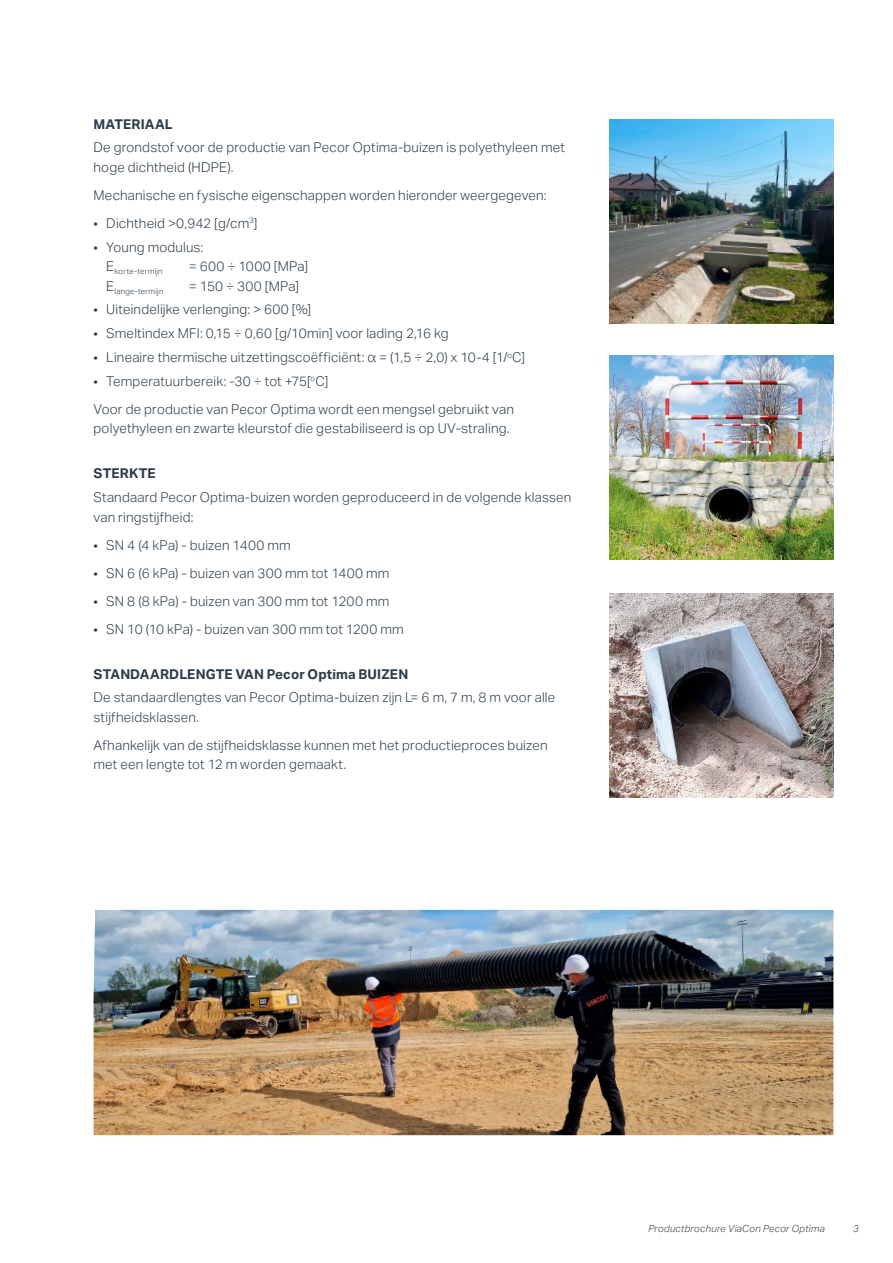
<style>
.page{position:relative;width:893px;height:1263px;background:#fff}
.page>*{position:absolute;margin:0;border:0;box-sizing:border-box;transform-origin:0 0}
.t1{font:300 13.5px/19.5px "Aktiv Grotesk";letter-spacing:.015em;color:#2d3c4b}
.t2{font:700 13.5px "Aktiv Grotesk";letter-spacing:.01em;color:#2d3c4b}
.t3{font:italic 300 9.75px "Aktiv Grotesk";letter-spacing:.025em;color:#3c3c3b}
.t4{font:300 7.8px "Aktiv Grotesk";letter-spacing:.03em;color:#2d3c4b}
</style>
<div class="page">
<img style="left:609px;top:355px;width:224px;height:204px">
<img style="left:609px;top:119px;width:224px;height:204px">
<img style="left:609px;top:593px;width:224px;height:204px">
<img style="left:94px;top:910px;width:739px;height:225px">
<p class="t2" style="left:94px;top:116px;width:81px">MATERIAAL</p>
<p class="t1" style="left:94px;top:138px;width:473px">De grondstof voor de productie van Pecor Optima-buizen is polyethyleen met hoge dichtheid (HDPE).</p>
<p class="t1" style="left:94px;top:186px;width:454px">Mechanische en fysische eigenschappen worden hieronder weergegeven:</p>
<p class="t1" style="left:94px;top:214px;width:166px">• Dichtheid &gt;0,942 [g/cm<sup>3</sup>]</p>
<p class="t1" style="left:94px;top:237px;width:111px">• Young modulus:</p>
<p class="t4" style="left:106px;top:267px;width:58px"><sup>E</sup>korte-termijn</p>
<p class="t1" style="left:189px;top:257px;width:121px">= 600 ÷ 1000 [MPa]</p>
<p class="t4" style="left:106px;top:286px;width:59px"><sup>E</sup>lange-termijn</p>
<p class="t1" style="left:189px;top:276px;width:112px">= 150 ÷ 300 [MPa]</p>
<p class="t1" style="left:94px;top:300px;width:219px">• Uiteindelijke verlenging: &gt; 600 [%]</p>
<p class="t1" style="left:94px;top:324px;width:357px">• Smeltindex MFI: 0,15 ÷ 0,60 [g/10min] voor lading 2,16 kg</p>
<p class="t1" style="left:94px;top:348px;width:433px">• Lineaire thermische uitzettingscoëfficiënt: α = (1,5 ÷ 2,0) x 10-4 [1/<sup>o</sup>C]</p>
<p class="t1" style="left:94px;top:367px;width:422px;line-height:28px">• Temperatuurbereik: -30 ÷ tot +75[<sup>o</sup>C]<br>Voor de productie van Pecor Optima wordt een mengsel gebruikt van</p>
<p class="t1" style="left:94px;top:419px;width:417px">polyethyleen en zwarte kleurstof die gestabiliseerd is op UV-straling.</p>
<p class="t2" style="left:94px;top:466px;width:64px">STERKTE</p>
<p class="t1" style="left:94px;top:488px;width:479px">Standaard Pecor Optima-buizen worden geproduceerd in de volgende klassen van ringstijfheid:</p>
<p class="t1" style="left:94px;top:535px;width:199px">• SN 4 (4 kPa) - buizen 1400 mm</p>
<p class="t1" style="left:94px;top:563px;width:297px">• SN 6 (6 kPa) - buizen van 300 mm tot 1400 mm</p>
<p class="t1" style="left:94px;top:591px;width:297px">• SN 8 (8 kPa) - buizen van 300 mm tot 1200 mm</p>
<p class="t1" style="left:94px;top:619px;width:312px">• SN 10 (10 kPa) - buizen van 300 mm tot 1200 mm</p>
<p class="t2" style="left:94px;top:666px;width:316px">STANDAARDLENGTE VAN Pecor Optima BUIZEN</p>
<p class="t1" style="left:94px;top:688px;width:463px">De standaardlengtes van Pecor Optima-buizen zijn L= 6 m, 7 m, 8 m voor alle stijfheidsklassen.</p>
<p class="t1" style="left:94px;top:735px;width:455px">Afhankelijk van de stijfheidsklasse kunnen met het productieproces buizen met een lengte tot 12 m worden gemaakt.</p>
<p class="t3" style="left:648px;top:1222px;width:178px">Productbrochure ViaCon Pecor Optima</p>
<p class="t3" style="left:853px;top:1222px;width:7px">3</p>
</div>
